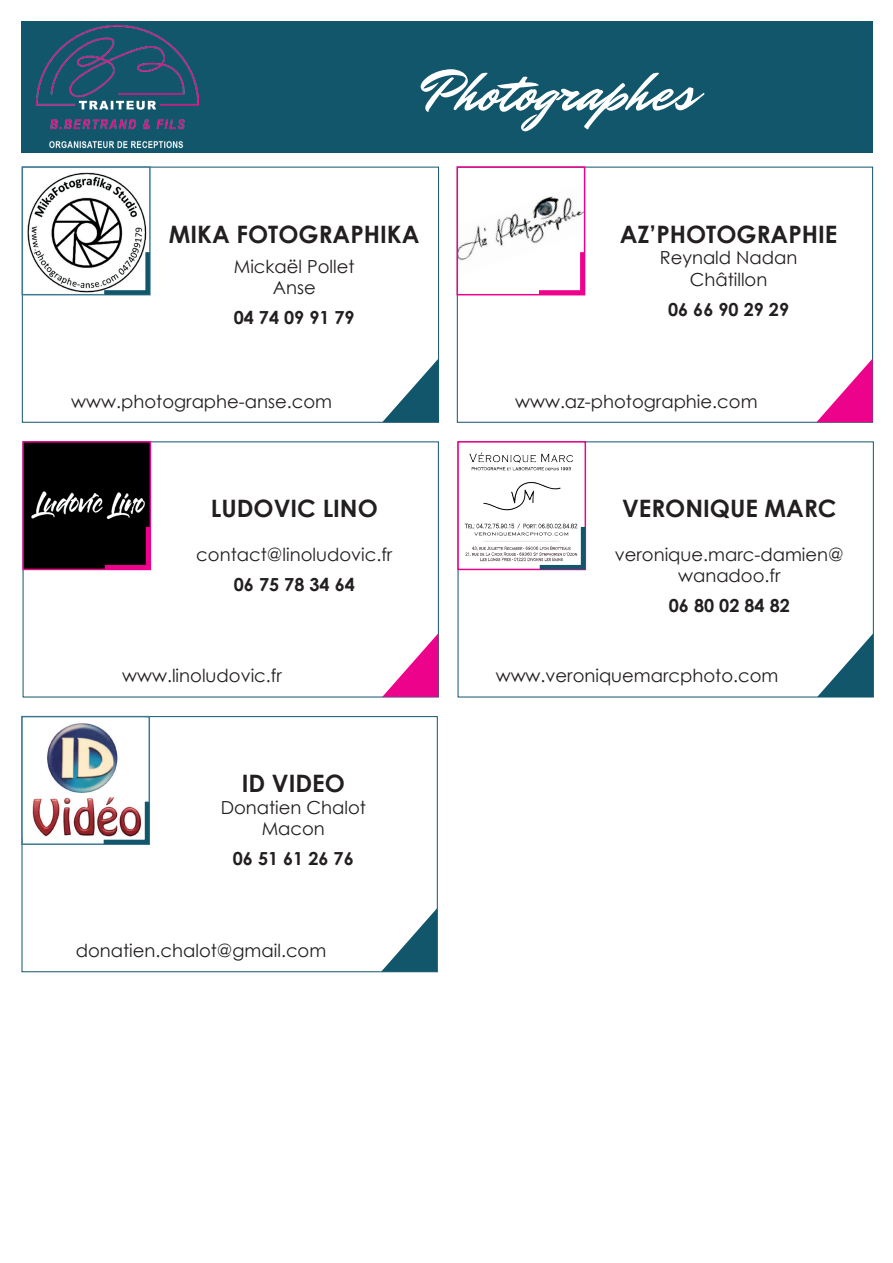
<style>
.page{position:relative;width:893px;height:1263px;background:#fff}
.page>*{position:absolute;margin:0;border:0;box-sizing:border-box;transform-origin:0 0}
.t1{font:58.5px "Mr Dafoe";color:#fff}
.t2{font:700 24px "Century Gothic";color:#231f20}
.t3{font:18px/21.6px "Century Gothic";color:#231f20;text-align:center}
.t4{font:700 18px "Century Gothic";color:#231f20}
</style>
<div class="page">
<div style="left:21px;top:21px;width:852px;height:132px;background:#12566c"></div>
<img style="left:36px;top:26px;width:163px;height:123px">
<img style="left:27px;top:172px;width:120px;height:120px">
<div style="left:22px;top:166px;width:129px;height:129px;border:2px solid #3c7b93"></div>
<img style="left:460px;top:196px;width:122px;height:65px">
<div style="left:457px;top:166px;width:128px;height:129px;border:2px solid #ed028c"></div>
<img style="left:32px;top:723px;width:95px;height:114px">
<div style="left:21px;top:716px;width:129px;height:129px;border:2px solid #3c7b93"></div>
<svg style="left:100px;top:248px;width:51px;height:48px"></svg>
<svg style="left:534px;top:248px;width:52px;height:48px"></svg>
<svg style="left:99px;top:797px;width:51px;height:48px"></svg>
<svg style="left:382px;top:358px;width:57px;height:64px"></svg>
<svg style="left:816px;top:358px;width:57px;height:64px"></svg>
<svg style="left:381px;top:908px;width:56px;height:64px"></svg>
<div style="left:23px;top:442px;width:127px;height:127px;background:#000001"></div>
<img style="left:31px;top:491px;width:114px;height:28px">
<div style="left:22px;top:441px;width:129px;height:129px;border:2px solid #ed028c"></div>
<svg style="left:100px;top:522px;width:52px;height:49px"></svg>
<svg style="left:382px;top:633px;width:56px;height:64px"></svg>
<img style="left:464px;top:452px;width:109px;height:110px">
<div style="left:457px;top:441px;width:129px;height:129px;border:2px solid #ed028c"></div>
<svg style="left:535px;top:522px;width:52px;height:49px"></svg>
<svg style="left:817px;top:633px;width:56px;height:64px"></svg>
<h1 class="t1" style="left:422px;top:52px;width:274px">Photographes</h1>
<h2 class="t2" style="left:169px;top:216px;width:252px">MIKA FOTOGRAPHIKA</h2>
<p class="t3" style="left:234px;top:255px;width:122px">Mickaël Pollet<br>Anse</p>
<p class="t4" style="left:234px;top:304px;width:122px">04 74 09 91 79</p>
<h2 class="t2" style="left:620px;top:216px;width:219px">AZ’PHOTOGRAPHIE</h2>
<p class="t3" style="left:660px;top:247px;width:139px">Reynald Nadan<br>Châtillon</p>
<p class="t4" style="left:668px;top:296px;width:122px">06 66 90 29 29</p>
<p class="t3" style="left:71px;top:390px;width:262px">www.photographe-anse.com</p>
<p class="t3" style="left:515px;top:390px;width:244px">www.az-photographie.com</p>
<h2 class="t2" style="left:211px;top:490px;width:169px">LUDOVIC LINO</h2>
<p class="t3" style="left:196px;top:543px;width:198px">contact@linoludovic.fr</p>
<p class="t4" style="left:234px;top:570px;width:122px">06 75 78 34 64</p>
<p class="t3" style="left:122px;top:665px;width:161px">www.linoludovic.fr</p>
<h2 class="t2" style="left:242px;top:765px;width:105px">ID VIDEO</h2>
<p class="t3" style="left:221px;top:796px;width:147px">Donatien Chalot<br>Macon</p>
<p class="t4" style="left:233px;top:845px;width:122px">06 51 61 26 76</p>
<p class="t3" style="left:76px;top:940px;width:252px">donatien.chalot@gmail.com</p>
<h2 class="t2" style="left:622px;top:490px;width:216px">VERONIQUE MARC</h2>
<p class="t3" style="left:615px;top:543px;width:230px">veronique.marc-damien@ wanadoo.fr</p>
<p class="t4" style="left:669px;top:592px;width:122px">06 80 02 84 82</p>
<p class="t3" style="left:496px;top:665px;width:284px">www.veroniquemarcphoto.com</p>
</div>
